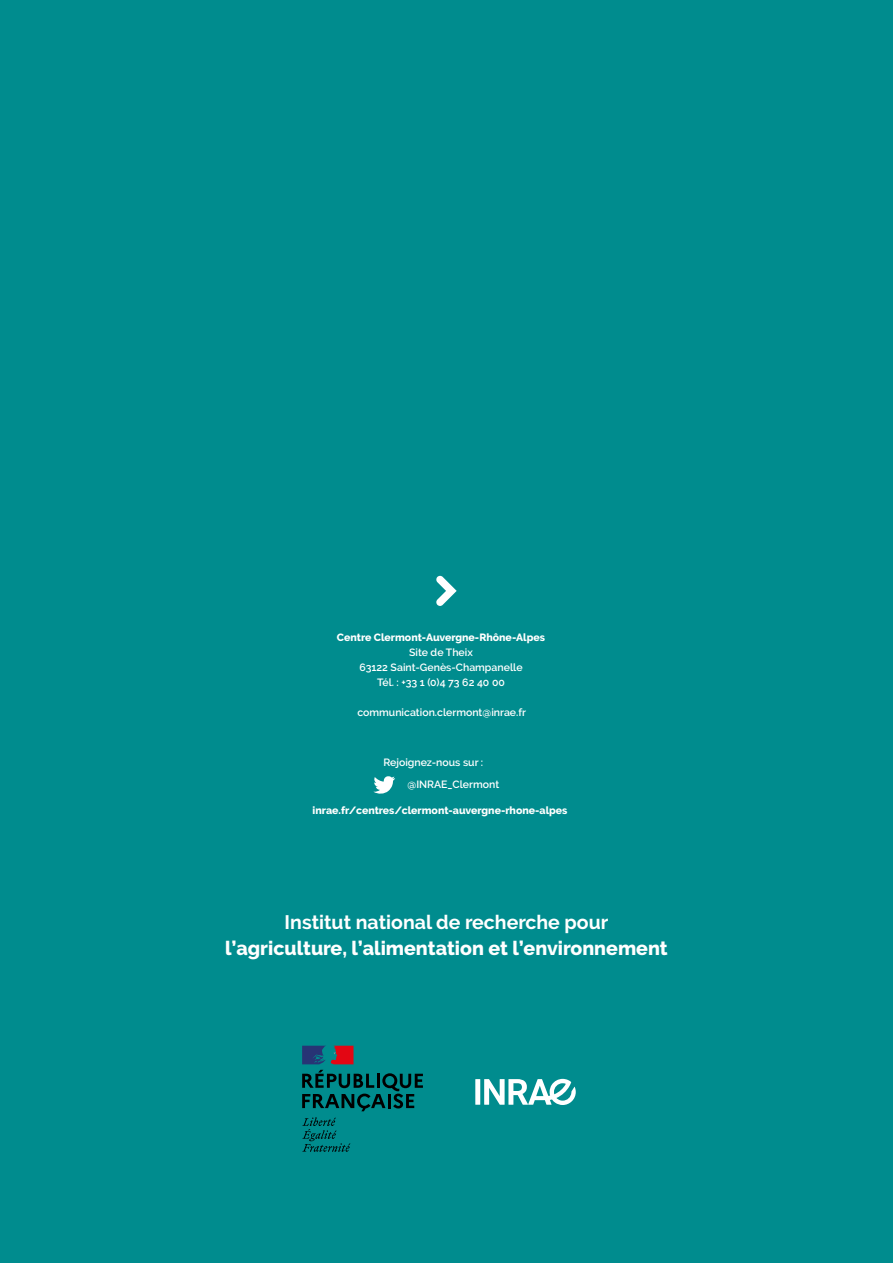
<style>
.page{position:relative;width:893px;height:1263px;background:#008c8e}
.page>*{position:absolute;margin:0;border:0;box-sizing:border-box;transform-origin:0 0}
.t1{font:800 19.5px "Raleway";color:#fff}
.t2{font:700 19.5px "Raleway";color:#fff}
.t3{font:600 10.5px/15px "Raleway";color:#fff;text-align:center}
.t4{font:800 10.5px "Raleway";color:#fff}
</style>
<div class="page">
<svg style="left:436px;top:575px;width:21px;height:31px"></svg>
<div style="left:475px;top:1079px;width:5px;height:26px;background:#fff"></div>
<svg style="left:484px;top:1079px;width:92px;height:26px"></svg>
<svg style="left:302px;top:1070px;width:121px;height:41px"></svg>
<svg style="left:302px;top:1117px;width:48px;height:35px"></svg>
<svg style="left:302px;top:1046px;width:51px;height:18px"></svg>
<svg style="left:373px;top:776px;width:22px;height:18px"></svg>
<p class="t4" style="left:337px;top:632px;width:210px">Centre Clermont-Auvergne-Rhône-Alpes</p>
<p class="t3" style="left:359px;top:645px;width:165px">Site de Theix<br>63122 Saint-Genès-Champanelle<br>Tél. : +33 1 (0)4 73 62 40 00</p>
<p class="t3" style="left:357px;top:705px;width:170px">communication.clermont@inrae.fr</p>
<p class="t3" style="left:407px;top:751px;width:93px;line-height:21.9px;text-align:left;text-indent:-24px">Rejoignez-nous sur : @INRAE_Clermont</p>
<p class="t4" style="left:313px;top:804px;width:256px">inrae.fr/centres/clermont-auvergne-rhone-alpes</p>
<h1 class="t2" style="left:285px;top:911px;width:325px">Institut national de recherche pour</h1>
<h1 class="t1" style="left:225px;top:937px;width:444px">l’agriculture, l’alimentation et l’environnement</h1>
</div>
